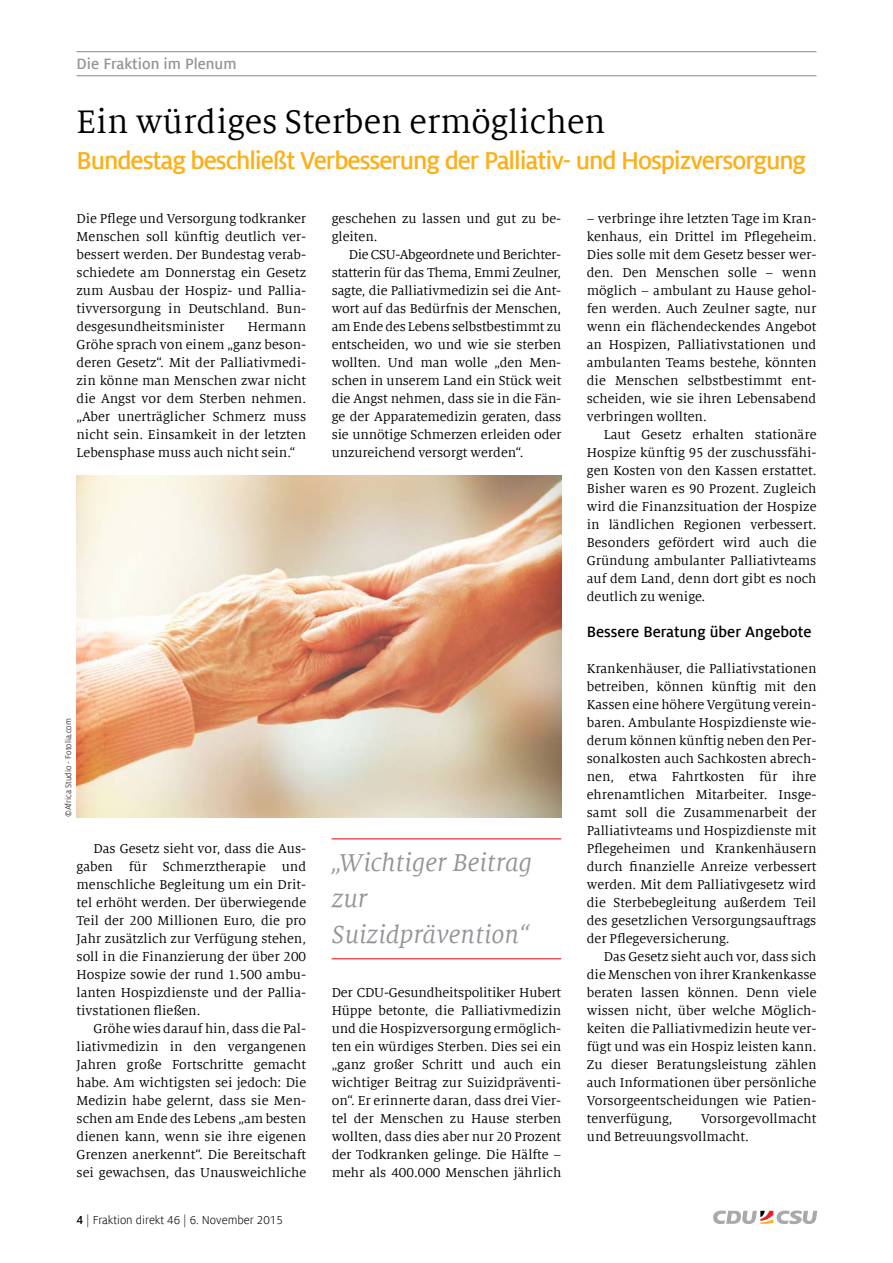
<style>
.page{position:relative;width:893px;height:1263px;background:#fff}
.page>*{position:absolute;margin:0;border:0;box-sizing:border-box;transform-origin:0 0}
.t1{font:36px "Milo Serif Offc";color:#000}
.t2{font:700 27px "Milo Sans Offc";letter-spacing:-.04em;color:#fcaf17}
.t3{font:italic 27px/36px "Milo Serif Offc";color:#939598}
.t4{font:700 16.5px "Milo Sans Offc";color:#000}
.t5{font:700 16.5px "Milo Sans Offc";color:#939598}
.t6{font:14.25px/18px "Milo Serif Offc";color:#000;text-align:justify}
.t7{font:12.75px "Milo Sans Offc";color:#000}
.t8{font:9px "Milo Sans Offc";color:#000}
.s1{font-weight:700}
</style>
<div class="page">
<svg style="left:713px;top:1210px;width:104px;height:14px"></svg>
<hr style="left:77px;top:51px;width:739px;height:1px;background:#939598">
<hr style="left:77px;top:75px;width:739px;height:1px;background:#939598">
<hr style="left:332px;top:838px;width:229px;height:1px;background:#ed1d24">
<hr style="left:332px;top:958px;width:229px;height:1px;background:#ed1d24">
<img style="left:77px;top:475px;width:484px;height:342px">
<p class="t5" style="left:77px;top:55px;width:161px">Die Fraktion im Plenum</p>
<h1 class="t1" style="left:77px;top:103px;width:530px">Ein würdiges Sterben ermöglichen</h1>
<h2 class="t2" style="left:77px;top:146px;width:731px">Bundestag beschließt Verbesserung der Palliativ- und Hospizversorgung</h2>
<p class="t6" style="left:77px;top:210px;width:231px">Die Pflege und Versorgung todkranker Menschen soll künftig deutlich ver&shy;bessert werden. Der Bundestag verab&shy;schiedete am Donnerstag ein Gesetz zum Ausbau der Hospiz- und Pallia&shy;tivversorgung in Deutschland. Bun&shy;desgesundheitsminister</p>
<p class="t6" style="left:77px;top:318px;width:231px;text-indent:171px">Hermann Gröhe sprach von einem „ganz beson&shy;deren Gesetz“. Mit der Palliativmedi&shy;zin könne man Menschen zwar nicht die Angst vor dem Sterben nehmen. „Aber unerträglicher Schmerz muss nicht sein. Einsamkeit in der letzten Lebensphase muss auch nicht sein.“</p>
<p class="t6" style="left:332px;top:210px;width:231px">geschehen zu lassen und gut zu be&shy;gleiten.</p>
<p class="t6" style="left:332px;top:246px;width:231px;text-indent:17px">Die CSU-Abgeordnete und Berichter&shy;statterin für das Thema, Emmi Zeulner, sagte, die Palliativmedizin sei die Ant&shy;wort auf das Bedürfnis der Menschen, am Ende des Lebens selbstbestimmt zu entscheiden, wo und wie sie sterben wollten. Und man wolle „den Men&shy;schen in unserem Land ein Stück weit die Angst nehmen, dass sie in die Fän&shy;ge der Apparatemedizin geraten, dass sie unnötige Schmerzen erleiden oder unzureichend versorgt werden“.</p>
<p class="t8" style="left:63px;top:817px;width:100px;rotate:-90deg">©Africa Studio - Fotolia.com</p>
<p class="t6" style="left:77px;top:840px;width:231px;text-indent:17px">Das Gesetz sieht vor, dass die Aus&shy;gaben für Schmerztherapie und menschliche Begleitung um ein Drit&shy;tel erhöht werden. Der überwiegende Teil der 200 Millionen Euro, die pro Jahr zusätzlich zur Verfügung stehen, soll in die Finanzierung der über 200<br>Hospize sowie der rund 1.500 ambu&shy;lanten Hospizdienste und der Pallia&shy;tivstationen fließen.</p>
<p class="t6" style="left:77px;top:1020px;width:231px;text-indent:17px">Gröhe wies darauf hin, dass die Pal&shy;liativmedizin in den vergangenen Jahren große Fortschritte gemacht habe. Am wichtigsten sei jedoch: Die Medizin habe gelernt, dass sie Men&shy;schen am Ende des Lebens „am besten dienen kann, wenn sie ihre eigenen Grenzen anerkennt“. Die Bereitschaft sei gewachsen, das Unausweichliche</p>
<p class="t7" style="left:77px;top:1213px;width:208px"><span class="s1">4</span> | Fraktion direkt 46 | 6. November 2015</p>
<h2 class="t3" style="left:332px;top:845px;width:202px">„Wichtiger Beitrag zur<br>Suizidprävention“</h2>
<p class="t6" style="left:332px;top:984px;width:231px">Der CDU-Gesundheitspolitiker Hubert Hüppe betonte, die Palliativmedizin und die Hospizversorgung ermöglich&shy;ten ein würdiges Sterben. Dies sei ein „ganz großer Schritt und auch ein wichtiger Beitrag zur Suizidpräventi&shy;on“. Er erinnerte daran, dass drei Vier&shy;tel der Menschen zu Hause sterben wollten, dass dies aber nur 20 Prozent der Todkranken gelinge. Die Hälfte – mehr als 400.000 Menschen jährlich</p>
<p class="t6" style="left:587px;top:210px;width:231px">– verbringe ihre letzten Tage im Kran&shy;kenhaus, ein Drittel im Pflegeheim.<br>Dies solle mit dem Gesetz besser wer&shy;den. Den Menschen solle – wenn möglich – ambulant zu Hause gehol&shy;fen werden. Auch Zeulner sagte, nur wenn ein flächendeckendes Angebot an Hospizen, Palliativstationen und ambulanten Teams bestehe, könnten die Menschen selbstbestimmt ent&shy;scheiden, wie sie ihren Lebensabend verbringen wollten.</p>
<p class="t6" style="left:587px;top:426px;width:231px;text-indent:17px">Laut Gesetz erhalten stationäre Hospize künftig 95 der zuschussfähi&shy;gen Kosten von den Kassen erstattet.<br>Bisher waren es 90 Prozent. Zugleich wird die Finanzsituation der Hospize in ländlichen Regionen verbessert.<br>Besonders gefördert wird auch die Gründung ambulanter Palliativteams auf dem Land, denn dort gibt es noch deutlich zu wenige.</p>
<p class="t4" style="left:587px;top:623px;width:226px">Bessere Beratung über Angebote</p>
<p class="t6" style="left:587px;top:660px;width:231px">Krankenhäuser, die Palliativstationen betreiben, können künftig mit den Kassen eine höhere Vergütung verein&shy;baren. Ambulante Hospizdienste wie&shy;derum können künftig neben den Per&shy;sonalkosten auch Sachkosten abrech&shy;nen, etwa Fahrtkosten für ihre ehrenamtlichen Mitarbeiter. Insge&shy;samt soll die Zusammenarbeit der Palliativteams und Hospizdienste mit Pflegeheimen und Krankenhäusern durch finanzielle Anreize verbessert werden. Mit dem Palliativgesetz wird die Sterbebegleitung außerdem Teil des gesetzlichen Versorgungsauftrags der Pflegeversicherung.</p>
<p class="t6" style="left:587px;top:948px;width:231px;text-indent:17px">Das Gesetz sieht auch vor, dass sich die Menschen von ihrer Krankenkasse beraten lassen können. Denn viele wissen nicht, über welche Möglich&shy;keiten die Palliativmedizin heute ver&shy;fügt und was ein Hospiz leisten kann.<br>Zu dieser Beratungsleistung zählen auch Informationen über persönliche Vorsorgeentscheidungen wie Patien&shy;tenverfügung,</p>
<p class="t6" style="left:587px;top:1110px;width:231px;text-indent:114px">Vorsorgevollmacht und Betreuungsvollmacht.</p>
</div>
